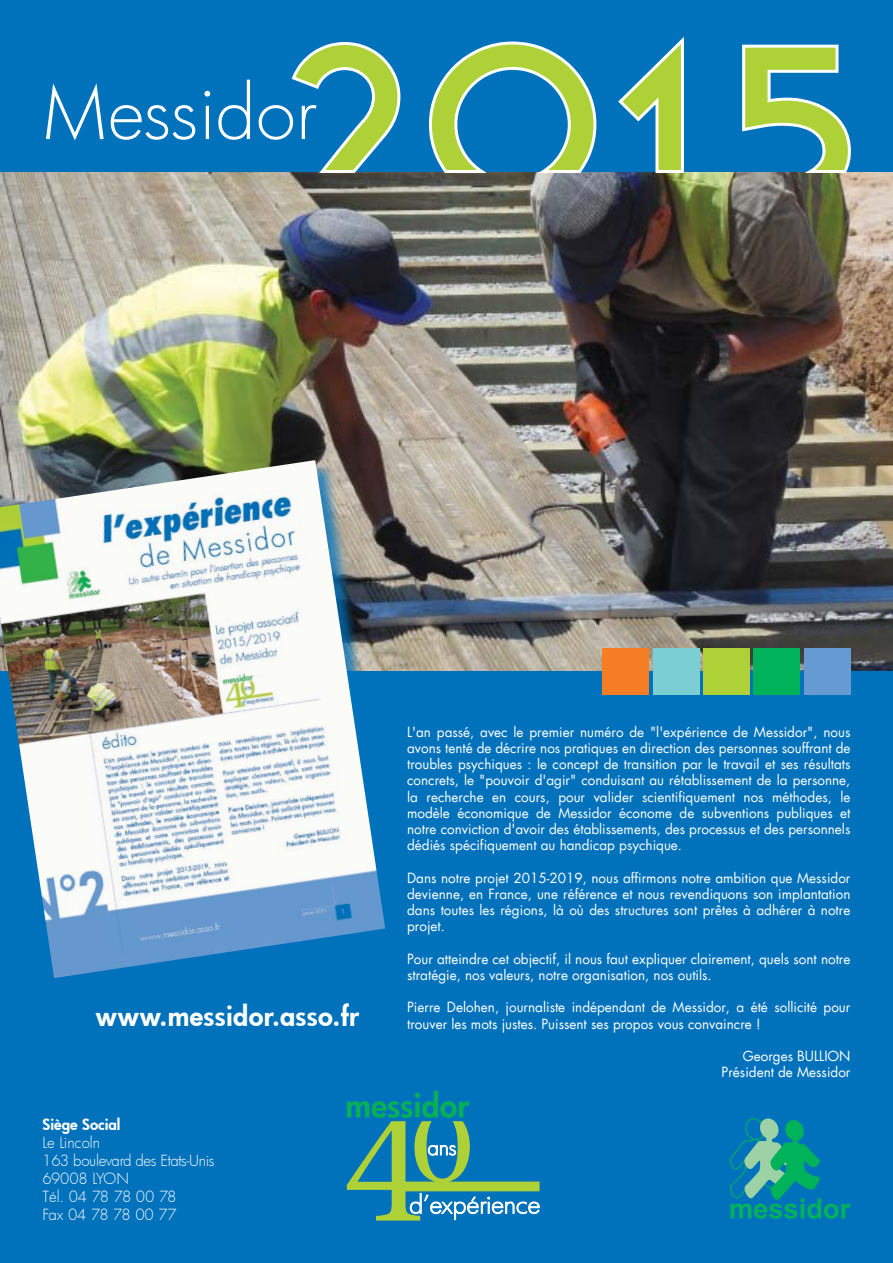
<style>
.page{position:relative;width:893px;height:1263px;background:#fff}
.page>*{position:absolute;margin:0;border:0;box-sizing:border-box;transform-origin:0 0}
.Normal_e{font:300 72px "Futura";letter-spacing:.005em;color:#fff}
.Normal_e-2{font:800 27px "Futura";letter-spacing:.01em;color:#fff}
.t1{font:300 15px/18px "Futura";letter-spacing:-.02em;color:#fff}
.t2{font:800 15px "Futura";color:#fff}
.t3{font:300 15px "Futura";color:#fff}
.texte_paragraphe{font:13.5px/16.2px "Futura";color:#fff;text-align:justify}
</style>
<div class="page">
<div style="left:0;top:0;width:893px;height:173px;background:#0072bc"></div>
<img style="left:0;top:173px;width:893px;height:499px">
<div style="left:0;top:672px;width:893px;height:591px;background:#0072bc"></div>
<svg style="left:730px;top:1118px;width:120px;height:101px"></svg>
<div style="left:653px;top:648px;width:46px;height:47px;background:#7bced1"></div>
<div style="left:703px;top:648px;width:47px;height:47px;background:#add136"></div>
<div style="left:753px;top:648px;width:47px;height:47px;background:#00b25a"></div>
<div style="left:804px;top:648px;width:46px;height:47px;background:#659ad2"></div>
<div style="left:602px;top:648px;width:46px;height:47px;background:#f57e25"></div>
<svg style="left:347px;top:1091px;width:193px;height:129px"></svg>
<svg style="left:290px;top:37px;width:562px;height:138px"></svg>
<div style="left:0;top:463px;width:404px;height:534px;background:#0072bc;opacity:.75"></div>
<img style="left:0;top:460px;width:385px;height:518px">
<p class="Normal_e" style="left:43px;top:64px;width:275px">Messidor</p>
<p class="Normal_e-2" style="left:96px;top:999px;width:265px">www.messidor.asso.fr</p>
<p class="t2" style="left:43px;top:1114px;width:79px">Siège Social</p>
<p class="t3" style="left:43px;top:1132px;width:59px">Le Lincoln</p>
<p class="t1" style="left:43px;top:1151px;width:174px">163 boulevard des Etats-Unis<br>69008 LYON</p>
<p class="t1" style="left:43px;top:1187px;width:136px">Tél. 04 78 78 00 78</p>
<p class="t1" style="left:43px;top:1205px;width:136px">Fax 04 78 78 00 77</p>
<p class="texte_paragraphe" style="left:407px;top:724px;width:445px">L'an passé, avec le premier numéro de "l'expérience de Messidor", nous avons tenté de décrire nos pratiques en direction des personnes souffrant de troubles psychiques : le concept de transition par le travail et ses résultats concrets, le "pouvoir d'agir" conduisant au rétablissement de la personne, la recherche en cours, pour valider scientifiquement nos méthodes, le modèle économique de Messidor économe de subventions publiques et notre conviction d'avoir des établissements, des processus et des personnels dédiés spécifiquement au handicap psychique.</p>
<p class="texte_paragraphe" style="left:407px;top:869px;width:445px">Dans notre projet 2015-2019, nous affirmons notre ambition que Messidor devienne, en France, une référence et nous revendiquons son implantation dans toutes les régions, là où des structures sont prêtes à adhérer à notre projet.</p>
<p class="texte_paragraphe" style="left:407px;top:950px;width:445px">Pour atteindre cet objectif, il nous faut expliquer clairement, quels sont notre stratégie, nos valeurs, notre organisation, nos outils.</p>
<p class="texte_paragraphe" style="left:407px;top:999px;width:445px">Pierre Delohen, journaliste indépendant de Messidor, a été sollicité pour trouver les mots justes. Puissent ses propos vous convaincre !</p>
<p class="texte_paragraphe" style="left:743px;top:1048px;width:109px">Georges BULLION</p>
<p class="texte_paragraphe" style="left:722px;top:1064px;width:130px">Président de Messidor</p>
</div>
